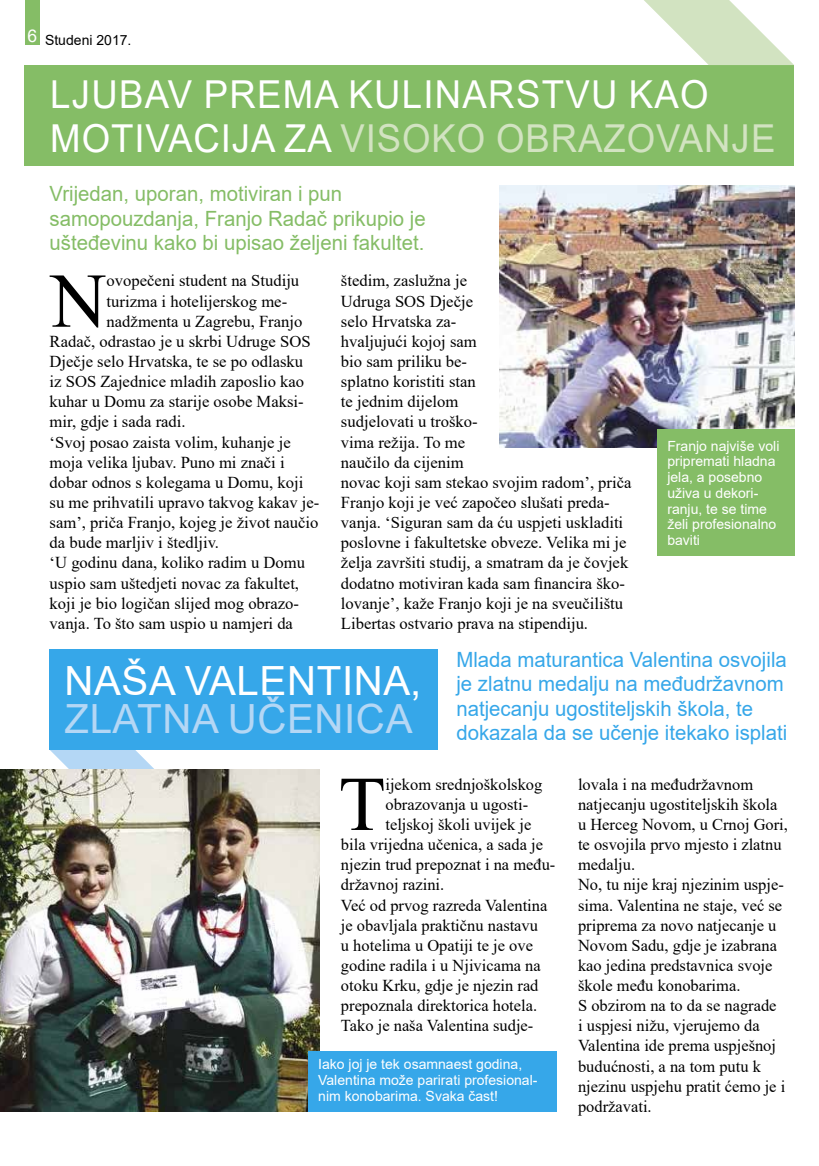
<style>
.page{position:relative;width:819px;height:1166px;background:#fff}
.page>*{position:absolute;margin:0;border:0;box-sizing:border-box;transform-origin:0 0}
.t1{font:77.35px "Times New Roman";color:#000}
.t2{font:40.25px "Arial";letter-spacing:.015em;color:#fff}
.t3{font:40.25px "Arial";letter-spacing:.015em;color:#b4d7f5}
.t4{font:38.5px/43.8px "Arial";letter-spacing:.025em;color:#fff;scale:.95 1}
.t5{font:21px/24.5px "Arial";color:#36a7e9}
.t6{font:21px/24.5px "Arial";color:#85bd66}
.t7{font:16.62px/20.1px "Times New Roman";color:#000}
.t8{font:14px/15.8px "Arial";color:#fff}
.t9{font:14px "Arial";color:#000}
.s1{color:#d2e3c1}
</style>
<div class="page">
<svg style="left:50px;top:750px;width:104px;height:19px"></svg>
<div style="left:25px;top:0;width:15px;height:45px;background:#85bd66"></div>
<div style="left:25px;top:65px;width:769px;height:101px;background:#85bd66"></div>
<svg style="left:644px;top:0;width:150px;height:65px"></svg>
<img style="left:499px;top:186px;width:295px;height:261px">
<div style="left:50px;top:649px;width:388px;height:101px;background:#36a7e9"></div>
<img style="left:0;top:769px;width:320px;height:343px">
<div style="left:309px;top:1051px;width:248px;height:61px;background:#36a7e9"></div>
<div style="left:657px;top:430px;width:137px;height:126px;background:#85bd66"></div>
<p class="t9" style="left:27px;top:30px;width:106px"><sup>6</sup> Studeni 2017.</p>
<h3 class="t4" style="left:50px;top:73px;width:764px">LJUBAV PREMA KULINARSTVU KAO<br>MOTIVACIJA ZA <span class="s1">VISOKO OBRAZOVANJE</span></h3>
<p class="t6" style="left:50px;top:181px;width:377px">Vrijedan, uporan, motiviran i pun samopouzdanja, Franjo Radač prikupio je ušteđevinu kako bi upisao željeni fakultet.</p>
<h1 class="t1" style="left:51px;top:246px;width:57px">N</h1>
<p class="t7" style="left:107px;top:270px;width:194px">ovopečeni student na Studiju</p>
<p class="t7" style="left:341px;top:270px;width:292px">štedim, zaslužna je<br>Udruga SOS Dječje<br>selo Hrvatska za-<br>hvaljujući kojoj sam<br>bio sam priliku be-<br>splatno koristiti stan<br>te jednim dijelom<br>sudjelovati u troško-<br>vima režija. To me<br>naučilo da cijenim<br>novac koji sam stekao svojim radom’, priča<br>Franjo koji je već započeo slušati preda&shy;vanja. ‘Siguran sam da ću uspjeti uskladiti poslovne i fakultetske obveze. Velika mi je želja završiti studij, a smatram da je čovjek dodatno motiviran kada sam financira ško&shy;lovanje’, kaže Franjo koji je na sveučilištu<br>Libertas ostvario prava na stipendiju.</p>
<p class="t7" style="left:107px;top:290px;width:182px">turizma i hotelijerskog me-</p>
<p class="t7" style="left:107px;top:311px;width:197px">nadžmenta u Zagrebu, Franjo</p>
<p class="t7" style="left:50px;top:331px;width:262px">Radač, odrastao je u skrbi Udruge SOS</p>
<p class="t7" style="left:50px;top:351px;width:255px">Dječje selo Hrvatska, te se po odlasku</p>
<p class="t7" style="left:50px;top:371px;width:256px">iz SOS Zajednice mladih zaposlio kao</p>
<p class="t7" style="left:50px;top:391px;width:255px">kuhar u Domu za starije osobe Maksi-</p>
<p class="t7" style="left:50px;top:411px;width:138px">mir, gdje i sada radi.</p>
<p class="t7" style="left:50px;top:431px;width:243px">‘Svoj posao zaista volim, kuhanje je</p>
<p class="t7" style="left:50px;top:451px;width:236px">moja velika ljubav. Puno mi znači i</p>
<p class="t7" style="left:50px;top:472px;width:255px">dobar odnos s kolegama u Domu, koji</p>
<p class="t7" style="left:50px;top:492px;width:271px">su me prihvatili upravo takvog kakav je-</p>
<p class="t7" style="left:50px;top:512px;width:270px">sam’, priča Franjo, kojeg je život naučio</p>
<p class="t7" style="left:50px;top:532px;width:171px">da bude marljiv i štedljiv.</p>
<p class="t7" style="left:50px;top:552px;width:257px">‘U godinu dana, koliko radim u Domu</p>
<p class="t7" style="left:50px;top:572px;width:251px">uspio sam uštedjeti novac za fakultet,</p>
<p class="t7" style="left:50px;top:592px;width:251px">koji je bio logičan slijed mog obrazo-</p>
<p class="t7" style="left:50px;top:613px;width:245px">vanja. To što sam uspio u namjeri da</p>
<h2 class="t2" style="left:64px;top:653px;width:358px">NAŠA VALENTINA,</h2>
<h2 class="t3" style="left:64px;top:691px;width:349px">ZLATNA UČENICA</h2>
<p class="t8" style="left:667px;top:438px;width:114px">Franjo najviše voli pripremati hladna jela, a posebno uživa u dekori&shy;ranju, te se time želi profesionalno baviti</p>
<p class="t5" style="left:456px;top:647px;width:332px">Mlada maturantica Valentina osvojila je zlatnu medalju na međudržavnom natjecanju ugostiteljskih škola, te dokazala da se učenje itekako isplati</p>
<h1 class="t1" style="left:338px;top:749px;width:48px">T</h1>
<p class="t7" style="left:385px;top:773px;width:158px">ijekom srednjoškolskog</p>
<p class="t7" style="left:385px;top:794px;width:144px">obrazovanja u ugosti-</p>
<p class="t7" style="left:385px;top:814px;width:147px">teljskoj školi uvijek je</p>
<p class="t7" style="left:341px;top:834px;width:204px">bila vrijedna učenica, a sada je</p>
<p class="t7" style="left:341px;top:854px;width:216px">njezin trud prepoznat i na među-</p>
<p class="t7" style="left:341px;top:874px;width:105px">državnoj razini.</p>
<p class="t7" style="left:341px;top:894px;width:208px">Već od prvog razreda Valentina</p>
<p class="t7" style="left:341px;top:914px;width:199px">je obavljala praktičnu nastavu</p>
<p class="t7" style="left:341px;top:934px;width:194px">u hotelima u Opatiji te je ove</p>
<p class="t7" style="left:341px;top:955px;width:201px">godine radila i u Njivicama na</p>
<p class="t7" style="left:341px;top:975px;width:199px">otoku Krku, gdje je njezin rad</p>
<p class="t7" style="left:341px;top:995px;width:198px">prepoznala direktorica hotela.</p>
<p class="t7" style="left:341px;top:1015px;width:194px">Tako je naša Valentina sudje-</p>
<p class="t8" style="left:318px;top:1056px;width:221px">Iako joj je tek osamnaest godina,<br>Valentina može parirati profesional&shy;nim konobarima. Svaka čast!</p>
<p class="t7" style="left:578px;top:773px;width:211px">lovala i na međudržavnom natjecanju ugostiteljskih škola u Herceg Novom, u Crnoj Gori, te osvojila prvo mjesto i zlatnu medalju.<br>No, tu nije kraj njezinim uspje&shy;sima. Valentina ne staje, već se priprema za novo natjecanje u<br>Novom Sadu, gdje je izabrana kao jedina predstavnica svoje škole među konobarima.<br>S obzirom na to da se nagrade<br>i uspjesi nižu, vjerujemo da<br>Valentina ide prema uspješnoj budućnosti, a na tom putu k njezinu uspjehu pratit ćemo je i podržavati.</p>
</div>
